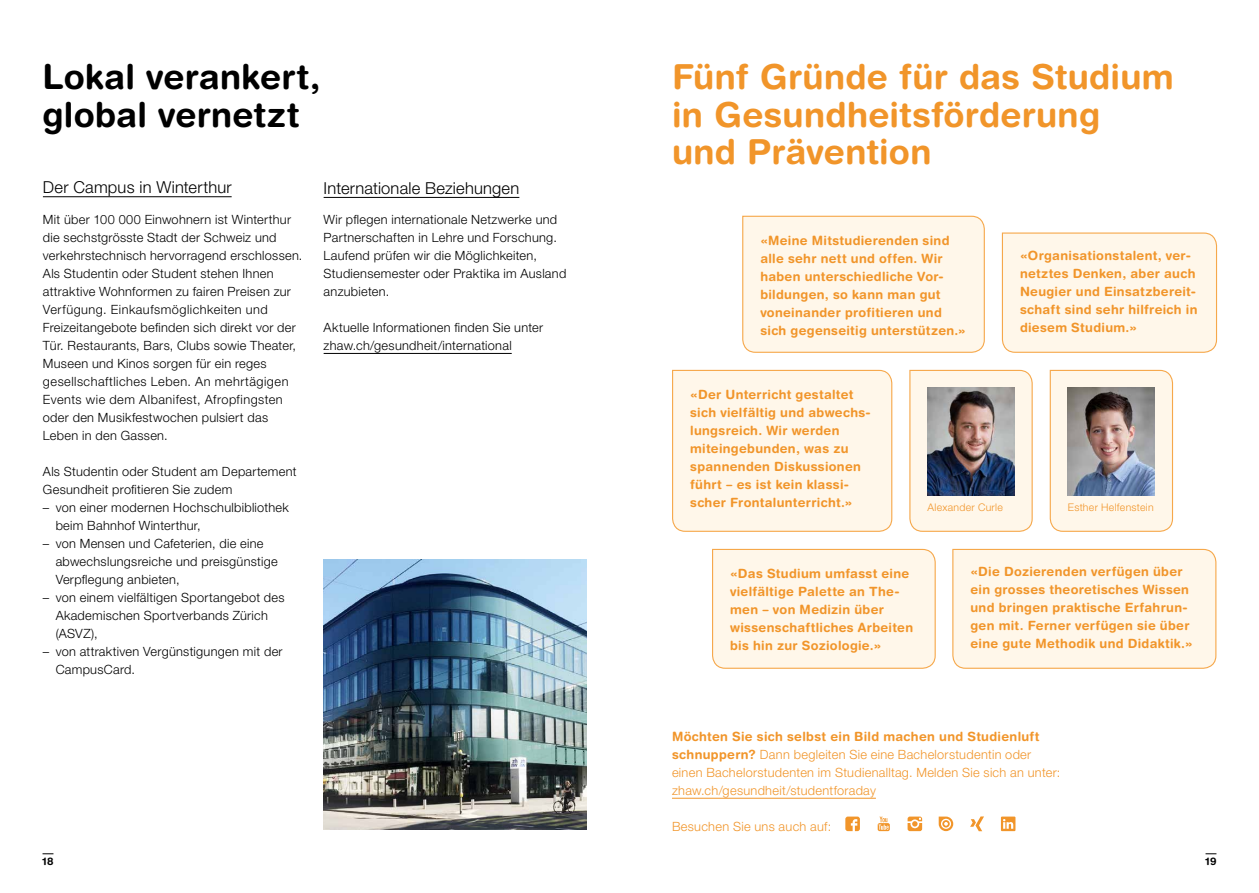
<style>
.page{position:relative;width:1259px;height:893px;background:#fff}
.page>*{position:absolute;margin:0;border:0;box-sizing:border-box;transform-origin:0 0}
.t1{font:700 34.5px/37.5px "Helvetica Rounded LT Std";letter-spacing:.005em;color:#f1952a}
.t2{font:700 34.5px/37.5px "Helvetica Rounded LT Std";letter-spacing:.005em;color:#000}
.t3{font:300 16.5px "Helvetica Neue LT Std";letter-spacing:.01em;color:#000}
.t4{font:300 12.75px/18px "Helvetica Neue LT Std";letter-spacing:.025em;color:#000}
.t5{font:700 12.75px/18px "Helvetica Rounded LT Std";letter-spacing:.025em;color:#f1952a}
.t6{font:300 12.75px/18px "Helvetica Neue LT Std";letter-spacing:.025em;color:#f1952a}
.t7{font:300 10.5px "Helvetica Neue LT Std";letter-spacing:.03em;color:#f1952a}
.t8{font:700 10.5px "Helvetica Rounded LT Std";color:#000}
.s1{font-family:"Helvetica Rounded LT Std";font-weight:700}
</style>
<div class="page">
<hr style="left:672px;top:798px;width:204px;height:1px;background:#f1952a">
<svg style="left:877px;top:817px;width:13px;height:14px"></svg>
<svg style="left:970px;top:816px;width:14px;height:15px"></svg>
<svg style="left:1001px;top:817px;width:14px;height:14px"></svg>
<svg style="left:845px;top:817px;width:15px;height:14px"></svg>
<svg style="left:907px;top:817px;width:15px;height:14px"></svg>
<svg style="left:938px;top:817px;width:15px;height:14px"></svg>
<div style="left:952px;top:548px;width:265px;height:121px;background:#fff7ea"></div>
<div style="left:712px;top:548px;width:224px;height:121px;background:#fff7ea"></div>
<div style="left:742px;top:215px;width:243px;height:138px;background:#fff7ea"></div>
<div style="left:1001px;top:232px;width:216px;height:121px;background:#fff7ea"></div>
<div style="left:672px;top:369px;width:221px;height:163px;background:#fff7ea"></div>
<svg style="left:909px;top:369px;width:124px;height:163px;background:#faefde"></svg>
<img style="left:927px;top:388px;width:87px;height:107px">
<svg style="left:1049px;top:369px;width:124px;height:163px;background:#fbefde"></svg>
<img style="left:1068px;top:388px;width:87px;height:107px">
<hr style="left:43px;top:196px;width:189px;height:1px;background:#000">
<hr style="left:324px;top:197px;width:195px;height:1px;background:#000">
<hr style="left:324px;top:353px;width:188px;height:1px;background:#000">
<img style="left:323px;top:559px;width:264px;height:270px">
<h1 class="t2" style="left:43px;top:57px;width:279px">Lokal verankert, global vernetzt</h1>
<p class="t3" style="left:43px;top:177px;width:190px">Der Campus in Winterthur</p>
<p class="t4" style="left:43px;top:210px;width:261px">Mit über 100 000 Einwohnern ist Winterthur die sechstgrösste Stadt der Schweiz und verkehrstechnisch hervorragend erschlossen.<br>Als Studentin oder Student stehen Ihnen attraktive Wohnformen zu fairen Preisen zur Verfügung. Einkaufsmöglichkeiten und Freizeitangebote befinden sich direkt vor der Tür. Restaurants, Bars, Clubs sowie Theater, Museen und Kinos sorgen für ein reges gesellschaftliches Leben. An mehrtägigen Events wie dem Albanifest, Afropfingsten oder den Musikfestwochen pulsiert das Leben in den Gassen.</p>
<p class="t4" style="left:43px;top:462px;width:255px">Als Studentin oder Student am Departement<br>Gesundheit profitieren Sie zudem</p>
<p class="t4" style="left:56px;top:498px;width:235px;text-indent:-13px">– von einer modernen Hochschulbibliothek beim Bahnhof Winterthur,</p>
<p class="t4" style="left:56px;top:534px;width:224px;text-indent:-13px">– von Mensen und Cafeterien, die eine abwechslungsreiche und preisgünstige<br>Verpflegung anbieten,</p>
<p class="t4" style="left:56px;top:588px;width:230px;text-indent:-13px">– von einem vielfältigen Sportangebot des<br>Akademischen Sportverbands Zürich (ASVZ),</p>
<p class="t4" style="left:56px;top:642px;width:228px;text-indent:-13px">– von attraktiven Vergünstigungen mit der<br>CampusCard.</p>
<p class="t3" style="left:324px;top:178px;width:197px">Internationale Beziehungen</p>
<p class="t4" style="left:324px;top:211px;width:244px">Wir pflegen internationale Netzwerke und Partnerschaften in Lehre und Forschung.<br>Laufend prüfen wir die Möglichkeiten, Studiensemester oder Praktika im Ausland anzubieten.</p>
<p class="t4" style="left:324px;top:319px;width:221px">Aktuelle Informationen finden Sie unter zhaw.ch/gesundheit/international</p>
<h1 class="t1" style="left:672px;top:57px;width:503px">Fünf Gründe für das Studium in Gesundheitsförderung<br>und Prävention</h1>
<p class="t5" style="left:760px;top:231px;width:207px">«Meine Mitstudierenden sind alle sehr nett und offen. Wir haben unterschiedliche Vor&shy;bildungen, so kann man gut voneinander profitieren und sich gegenseitig unterstützen.»</p>
<p class="t5" style="left:1020px;top:246px;width:179px">«Organisationstalent, ver&shy;netztes Denken, aber auch<br>Neugier und Einsatzbereit&shy;schaft sind sehr hilfreich in diesem Studium.»</p>
<p class="t5" style="left:690px;top:385px;width:182px">«Der Unterricht gestaltet sich vielfältig und abwechs&shy;lungsreich. Wir werden miteingebunden, was zu spannenden Diskussionen führt – es ist kein klassi&shy;scher Frontalunterricht.»</p>
<p class="t7" style="left:927px;top:501px;width:77px">Alexander Curle</p>
<p class="t7" style="left:1068px;top:501px;width:87px">Esther Helfenstein</p>
<p class="t5" style="left:730px;top:564px;width:184px">«Das Studium umfasst eine vielfältige Palette an The&shy;men – von Medizin über wissenschaftliches Arbeiten bis hin zur Soziologie.»</p>
<p class="t5" style="left:970px;top:563px;width:224px">«Die Dozierenden verfügen über ein grosses theoretisches Wissen und bringen praktische Erfahrun&shy;gen mit. Ferner verfügen sie über eine gute Methodik und Didaktik.»</p>
<p class="t5" style="left:672px;top:727px;width:369px">Möchten Sie sich selbst ein Bild machen und Studienluft</p>
<p class="t6" style="left:672px;top:745px;width:390px"><span class="s1">schnuppern?</span> Dann begleiten Sie eine Bachelorstudentin oder einen Bachelorstudenten im Studienalltag. Melden Sie sich an unter: zhaw.ch/gesundheit/studentforaday</p>
<p class="t6" style="left:672px;top:817px;width:161px">Besuchen Sie uns auch auf:</p>
<p class="t8" style="left:43px;top:855px;width:13px">18</p>
<p class="t8" style="left:1205px;top:855px;width:13px">19</p>
</div>
